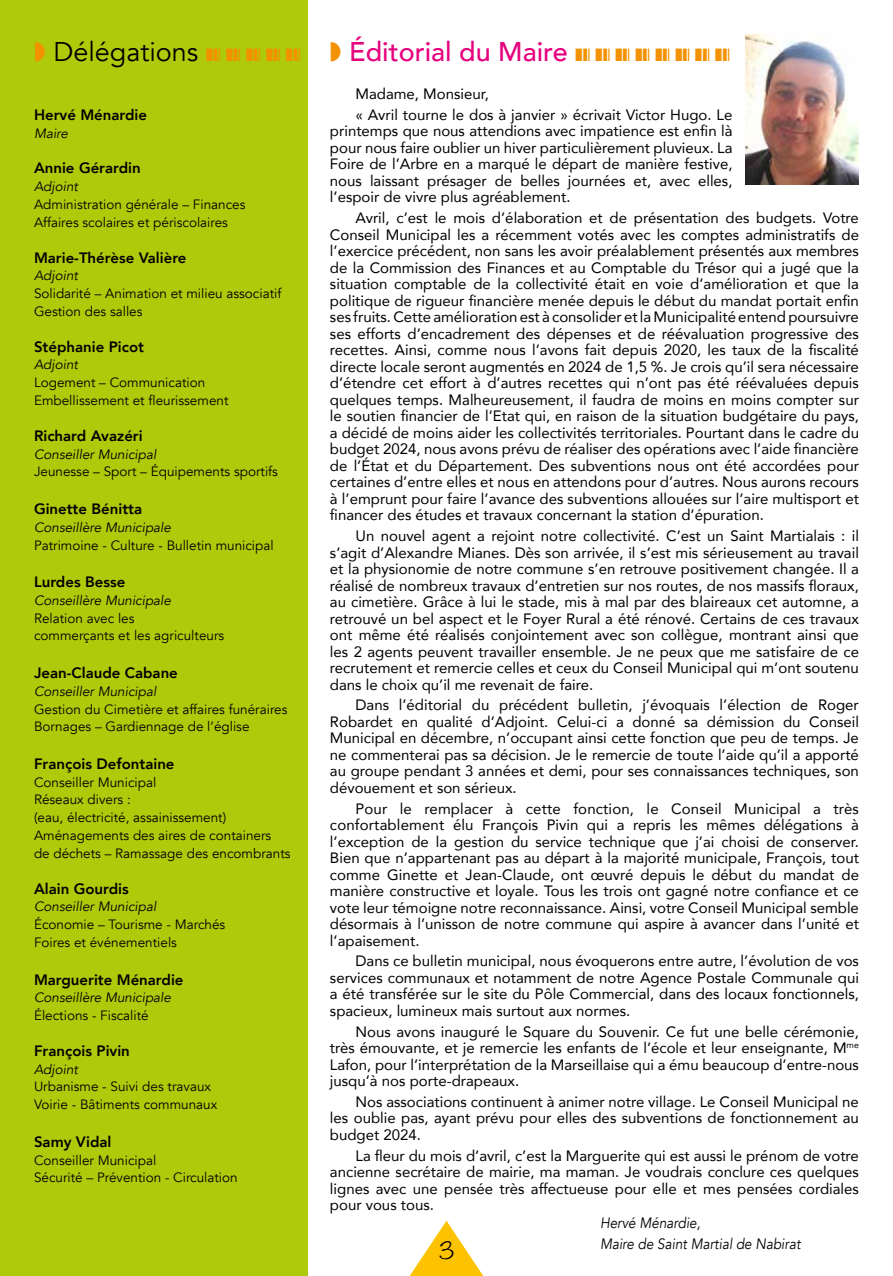
<style>
.page{position:relative;width:893px;height:1276px;background:#fff}
.page>*{position:absolute;margin:0;border:0;box-sizing:border-box;transform-origin:0 0}
.t1{font:500 27px "Avenir";color:#e6007d}
.t2{font:27px "Avenir";color:#000}
.t3{font:300 21px "Noteworthy";color:#000}
.t4{font:15px/16.5px "Avenir";color:#000;text-align:justify}
.t5{font:800 15px "Avenir";color:#000}
.t6{font:italic 15px/20.7px "Avenir";color:#000;scale:.9 1}
.t7{font:13.5px/17.9px "Avenir";color:#000}
.t8{font:italic 13.5px "Avenir";color:#000}
.s1{color:#f39200}
</style>
<div class="page">
<div style="left:0;top:0;width:308px;height:1276px;background:#afca0b"></div>
<svg style="left:410px;top:1220px;width:73px;height:56px"></svg>
<img style="left:745px;top:34px;width:114px;height:151px">
<h1 class="t2" style="left:34px;top:36px;width:268px"><span class="s1">◗</span> Délégations <span class="s1">❚❙❘</span> <span class="s1">❚❙❘</span> <span class="s1">❚❙❘</span> <span class="s1">❚❙❘</span> <span class="s1">❚❙❘</span></h1>
<p class="t5" style="left:34px;top:103px;width:115px">Hervé Ménardie</p>
<p class="t8" style="left:34px;top:125px;width:36px">Maire</p>
<p class="t5" style="left:34px;top:156px;width:108px">Annie Gérardin</p>
<p class="t8" style="left:34px;top:178px;width:45px">Adjoint</p>
<p class="t7" style="left:34px;top:196px;width:213px">Administration générale – Finances<br>Affaires scolaires et périscolaires</p>
<p class="t5" style="left:34px;top:246px;width:154px">Marie-Thérèse Valière</p>
<p class="t8" style="left:34px;top:268px;width:45px">Adjoint</p>
<p class="t7" style="left:34px;top:285px;width:249px">Solidarité – Animation et milieu associatif<br>Gestion des salles</p>
<p class="t5" style="left:34px;top:335px;width:112px">Stéphanie Picot</p>
<p class="t8" style="left:34px;top:357px;width:45px">Adjoint</p>
<p class="t7" style="left:34px;top:374px;width:196px">Logement – Communication<br>Embellissement et fleurissement</p>
<p class="t5" style="left:34px;top:424px;width:110px">Richard Avazéri</p>
<p class="t8" style="left:34px;top:446px;width:124px">Conseiller Municipal</p>
<p class="t7" style="left:34px;top:463px;width:245px">Jeunesse – Sport – Équipements sportifs</p>
<p class="t5" style="left:34px;top:497px;width:110px">Ginette Bénitta</p>
<p class="t8" style="left:34px;top:519px;width:139px">Conseillère Municipale</p>
<p class="t7" style="left:34px;top:536px;width:241px">Patrimoine - Culture - Bulletin municipal</p>
<p class="t5" style="left:34px;top:570px;width:93px">Lurdes Besse</p>
<p class="t8" style="left:34px;top:592px;width:139px">Conseillère Municipale</p>
<p class="t7" style="left:34px;top:609px;width:192px">Relation avec les<br>commerçants et les agriculteurs</p>
<p class="t5" style="left:34px;top:661px;width:145px">Jean-Claude Cabane</p>
<p class="t8" style="left:34px;top:683px;width:124px">Conseiller Municipal</p>
<p class="t7" style="left:34px;top:700px;width:255px">Gestion du Cimetière et affaires funéraires<br>Bornages – Gardiennage de l’église</p>
<p class="t5" style="left:34px;top:752px;width:142px">François Defontaine</p>
<p class="t7" style="left:34px;top:773px;width:258px">Conseiller Municipal<br>Réseaux divers :<br>(eau, électricité, assainissement)<br>Aménagements des aires de containers<br>de déchets – Ramassage des encombrants</p>
<p class="t5" style="left:34px;top:876px;width:96px">Alain Gourdis</p>
<p class="t8" style="left:34px;top:898px;width:124px">Conseiller Municipal</p>
<p class="t7" style="left:34px;top:916px;width:193px">Économie – Tourisme - Marchés<br>Foires et événementiels</p>
<p class="t5" style="left:34px;top:967px;width:151px">Marguerite Ménardie</p>
<p class="t8" style="left:34px;top:989px;width:139px">Conseillère Municipale</p>
<p class="t7" style="left:34px;top:1007px;width:116px">Élections - Fiscalité</p>
<p class="t5" style="left:34px;top:1039px;width:97px">François Pivin</p>
<p class="t8" style="left:34px;top:1061px;width:45px">Adjoint</p>
<p class="t7" style="left:34px;top:1078px;width:185px">Urbanisme - Suivi des travaux<br>Voirie - Bâtiments communaux</p>
<p class="t5" style="left:34px;top:1130px;width:79px">Samy Vidal</p>
<p class="t7" style="left:34px;top:1151px;width:205px">Conseiller Municipal<br>Sécurité – Prévention - Circulation</p>
<h1 class="t1" style="left:330px;top:28px;width:401px"><span class="s1">◗</span> Éditorial du Maire <span class="s1">❚❙❘</span> <span class="s1">❚❙❘</span> <span class="s1">❚❙❘</span> <span class="s1">❚❙❘</span> <span class="s1">❚❙❘</span> <span class="s1">❚❙❘</span> <span class="s1">❚❙❘</span> <span class="s1">❚❙❘</span></h1>
<p class="t4" style="left:355px;top:83px;width:378px;line-height:20.7px">Madame, Monsieur,<br>« Avril tourne le dos à janvier » écrivait Victor Hugo. Le</p>
<p class="t4" style="left:330px;top:122px;width:404px">printemps que nous attendions avec impatience est enfin là pour nous faire oublier un hiver particulièrement pluvieux. La Foire de l’Arbre en a marqué le départ de manière festive, nous laissant présager de belles journées et, avec elles, l’espoir de vivre plus agréablement.</p>
<p class="t4" style="left:330px;top:209px;width:530px;text-indent:26px">Avril, c’est le mois d’élaboration et de présentation des budgets. Votre Conseil Municipal les a récemment votés avec les comptes administratifs de l’exercice précédent, non sans les avoir préalablement présentés aux membres de la Commission des Finances et au Comptable du Trésor qui a jugé que la situation comptable de la collectivité était en voie d’amélioration et que la politique de rigueur financière menée depuis le début du mandat portait enfin ses fruits. Cette amélioration est à consolider et la Municipalité entend poursuivre ses efforts d’encadrement des dépenses et de réévaluation progressive des recettes. Ainsi, comme nous l’avons fait depuis 2020, les taux de la fiscalité directe locale seront augmentés en 2024 de 1,5 %. Je crois qu’il sera nécessaire d’étendre cet effort à d’autres recettes qui n’ont pas été réévaluées depuis quelques temps. Malheureusement, il faudra de moins en moins compter sur le soutien financier de l’Etat qui, en raison de la situation budgétaire du pays, a décidé de moins aider les collectivités territoriales. Pourtant dans le cadre du budget 2024, nous avons prévu de réaliser des opérations avec l’aide financière de l’État et du Département. Des subventions nous ont été accordées pour certaines d’entre elles et nous en attendons pour d’autres. Nous aurons recours à l’emprunt pour faire l’avance des subventions allouées sur l’aire multisport et financer des études et travaux concernant la station d’épuration.</p>
<p class="t4" style="left:330px;top:527px;width:531px;text-indent:26px">Un nouvel agent a rejoint notre collectivité. C’est un Saint Martialais : il s’agit d’Alexandre Mianes. Dès son arrivée, il s’est mis sérieusement au travail et la physionomie de notre commune s’en retrouve positivement changée. Il a réalisé de nombreux travaux d’entretien sur nos routes, de nos massifs floraux, au cimetière. Grâce à lui le stade, mis à mal par des blaireaux cet automne, a retrouvé un bel aspect et le Foyer Rural a été rénové. Certains de ces travaux ont même été réalisés conjointement avec son collègue, montrant ainsi que les 2 agents peuvent travailler ensemble. Je ne peux que me satisfaire de ce recrutement et remercie celles et ceux du Conseil Municipal qui m’ont soutenu dans le choix qu’il me revenait de faire.</p>
<p class="t4" style="left:330px;top:696px;width:530px;text-indent:26px">Dans l’éditorial du précédent bulletin, j’évoquais l’élection de Roger Robardet en qualité d’Adjoint. Celui-ci a donné sa démission du Conseil Municipal en décembre, n’occupant ainsi cette fonction que peu de temps. Je ne commenterai pas sa décision. Je le remercie de toute l’aide qu’il a apporté au groupe pendant 3 années et demi, pour ses connaissances techniques, son dévouement et son sérieux.</p>
<p class="t4" style="left:330px;top:799px;width:531px;text-indent:26px">Pour le remplacer à cette fonction, le Conseil Municipal a très confortablement élu François Pivin qui a repris les mêmes délégations à l’exception de la gestion du service technique que j’ai choisi de conserver.<br>Bien que n’appartenant pas au départ à la majorité municipale, François, tout comme Ginette et Jean-Claude, ont œuvré depuis le début du mandat de manière constructive et loyale. Tous les trois ont gagné notre confiance et ce vote leur témoigne notre reconnaissance. Ainsi, votre Conseil Municipal semble désormais à l’unisson de notre commune qui aspire à avancer dans l’unité et l’apaisement.</p>
<p class="t4" style="left:330px;top:952px;width:530px;text-indent:26px">Dans ce bulletin municipal, nous évoquerons entre autre, l’évolution de vos services communaux et notamment de notre Agence Postale Communale qui a été transférée sur le site du Pôle Commercial, dans des locaux fonctionnels, spacieux, lumineux mais surtout aux normes.</p>
<p class="t4" style="left:330px;top:1022px;width:531px;text-indent:26px">Nous avons inauguré le Square du Souvenir. Ce fut une belle cérémonie, très émouvante, et je remercie les enfants de l’école et leur enseignante, M<sup>me </sup>Lafon, pour l’interprétation de la Marseillaise qui a ému beaucoup d’entre-nous jusqu’à nos porte-drapeaux.</p>
<p class="t4" style="left:330px;top:1093px;width:530px;text-indent:26px">Nos associations continuent à animer notre village. Le Conseil Municipal ne les oublie pas, ayant prévu pour elles des subventions de fonctionnement au budget 2024.</p>
<p class="t4" style="left:330px;top:1146px;width:530px;text-indent:26px">La fleur du mois d’avril, c’est la Marguerite qui est aussi le prénom de votre ancienne secrétaire de mairie, ma maman. Je voudrais conclure ces quelques lignes avec une pensée très affectueuse pour elle et mes pensées cordiales pour vous tous.</p>
<p class="t6" style="left:600px;top:1212px;width:224px">Hervé Ménardie,<br>Maire de Saint Martial de Nabirat</p>
<h2 class="t3" style="left:439px;top:1232px;width:16px">3</h2>
</div>
